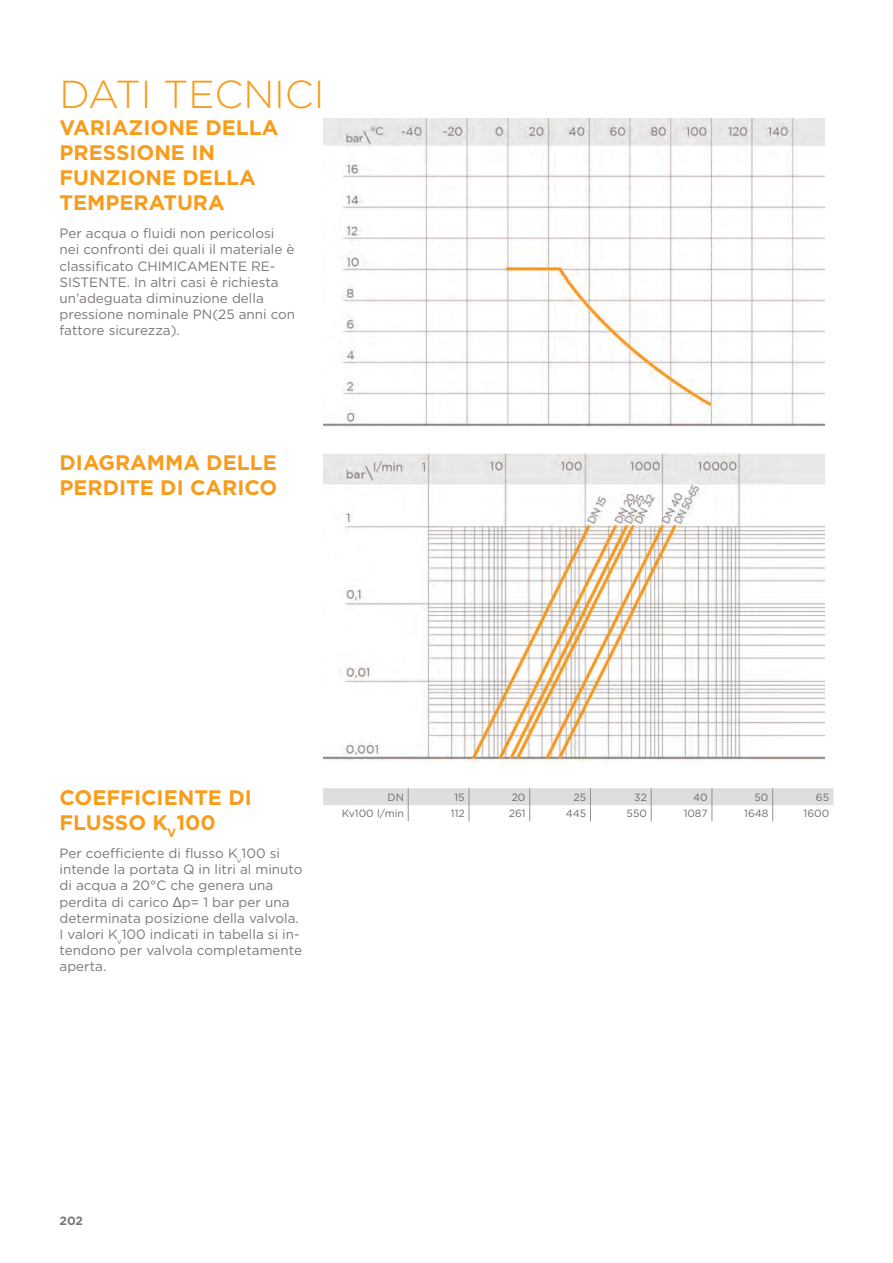
<style>
.page{position:relative;width:893px;height:1263px;background:#fff}
.page>*{position:absolute;margin:0;border:0;box-sizing:border-box;transform-origin:0 0}
.t1{font:300 39px "Gotham";color:#f89c1c}
.C-3-1-Sottotitolo{font:700 21px/25.2px "Gotham";color:#f89c1c}
.C-3-1-Descrizione{font:13.5px/16.2px "Gotham";color:#7c7775}
.t2{font:700 12px "Gotham";color:#7c7775}
.TabVar2_Val{font:10.5px "Gotham";color:#6e6b6b}
.TabVar2_Int{font:10.5px "Gotham";color:#6e6b6b}
.s1{font-family:"Arial"}
</style>
<div class="page">
<img style="left:323px;top:118px;width:502px;height:309px">
<img style="left:323px;top:453px;width:502px;height:309px">
<svg style="left:323px;top:788px;width:510px;height:33px"></svg>
<h1 class="t1" style="left:60px;top:70px;width:230px">DATI TECNICI</h1>
<p class="C-3-1-Sottotitolo" style="left:60px;top:115px;width:220px">VARIAZIONE DELLA<br>PRESSIONE IN<br>FUNZIONE DELLA<br>TEMPERATURA</p>
<p class="C-3-1-Descrizione" style="left:60px;top:225px;width:237px">Per acqua o fluidi non pericolosi nei confronti dei quali il materiale è classificato CHIMICAMENTE RE-<br>SISTENTE. In altri casi è richiesta un’adeguata diminuzione della pressione nominale PN(25 anni con fattore sicurezza).</p>
<p class="C-3-1-Sottotitolo" style="left:60px;top:450px;width:219px">DIAGRAMMA DELLE<br>PERDITE DI CARICO</p>
<p class="C-3-1-Sottotitolo" style="left:60px;top:785px;width:194px">COEFFICIENTE DI<br>FLUSSO K<sub>V</sub>100</p>
<p class="C-3-1-Descrizione" style="left:60px;top:845px;width:244px">Per coefficiente di flusso K<sub>v</sub>100 si intende la portata Q in litri al minuto di acqua a 20°C che genera una perdita di carico <span class="s1">Δ</span>p= 1 bar per una determinata posizione della valvola.</p>
<p class="C-3-1-Descrizione" style="left:60px;top:926px;width:244px">I valori K<sub>v</sub>100 indicati in tabella si in&shy;tendono per valvola completamente aperta.</p>
<p class="TabVar2_Int" style="left:387px;top:790px;width:18px">DN</p>
<p class="TabVar2_Int" style="left:454px;top:790px;width:12px">15</p>
<p class="TabVar2_Int" style="left:512px;top:790px;width:15px">20</p>
<p class="TabVar2_Int" style="left:573px;top:790px;width:14px">25</p>
<p class="TabVar2_Int" style="left:634px;top:790px;width:14px">32</p>
<p class="TabVar2_Int" style="left:693px;top:790px;width:16px">40</p>
<p class="TabVar2_Int" style="left:754px;top:790px;width:15px">50</p>
<p class="TabVar2_Int" style="left:816px;top:790px;width:15px">65</p>
<p class="TabVar2_Val" style="left:342px;top:807px;width:64px">Kv100 l/min</p>
<p class="TabVar2_Val" style="left:451px;top:807px;width:15px">112</p>
<p class="TabVar2_Val" style="left:509px;top:807px;width:18px">261</p>
<p class="TabVar2_Val" style="left:566px;top:807px;width:22px">445</p>
<p class="TabVar2_Val" style="left:627px;top:807px;width:22px">550</p>
<p class="TabVar2_Val" style="left:684px;top:807px;width:26px">1087</p>
<p class="TabVar2_Val" style="left:744px;top:807px;width:26px">1648</p>
<p class="TabVar2_Val" style="left:804px;top:807px;width:27px">1600</p>
<p class="t2" style="left:60px;top:1212px;width:25px">202</p>
</div>
